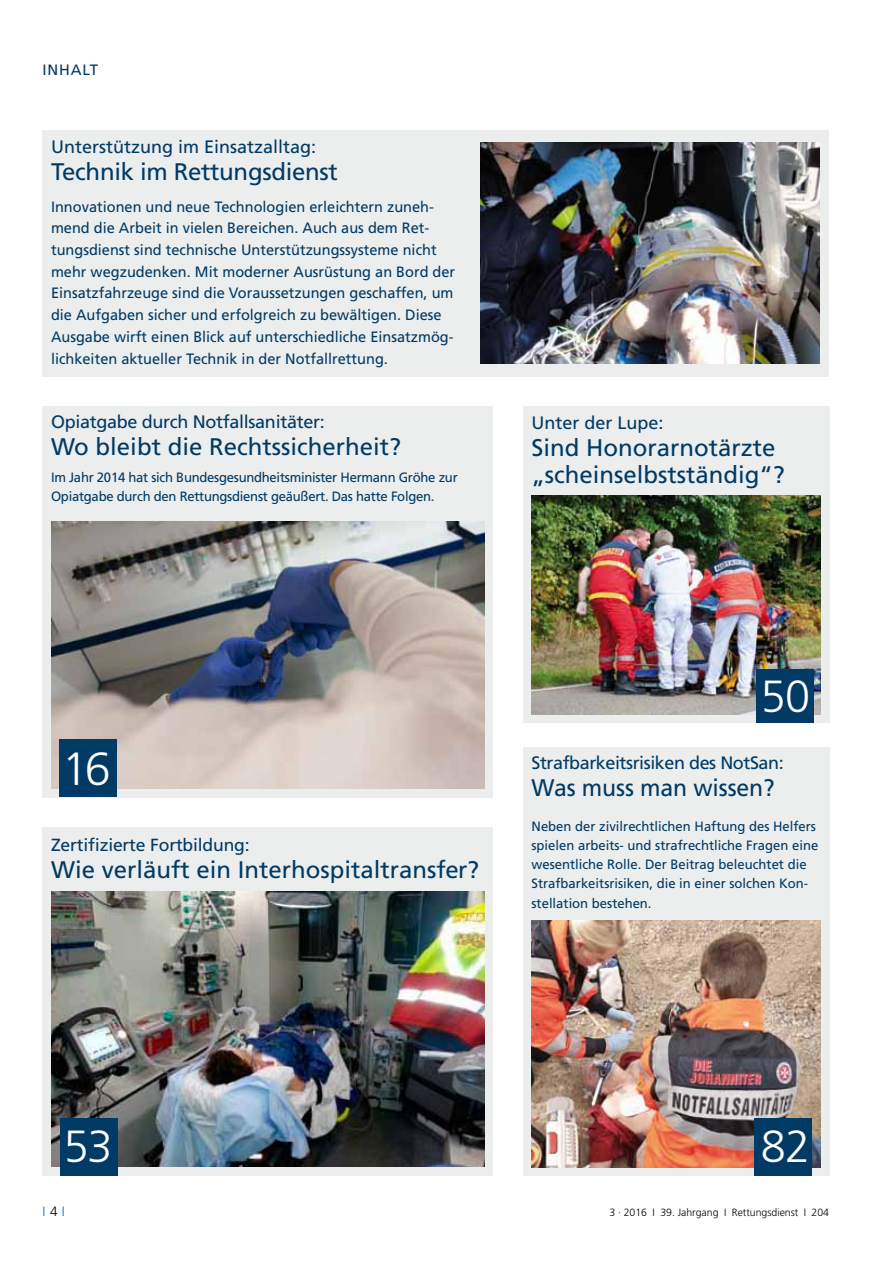
<style>
.page{position:relative;width:893px;height:1263px;background:#fff}
.page>*{position:absolute;margin:0;border:0;box-sizing:border-box;transform-origin:0 0}
.t1{font:300 46.5px "Frutiger";color:#fff}
.t2{font:300 45px "Frutiger";color:#fff}
.t3{font:24px/27px "Frutiger";color:#003a65}
.t4{font:24px "Frutiger";color:#003a65;scale:.96 1}
.t5{font:18px "Frutiger";letter-spacing:-.02em;color:#003a65}
.t6{font:18px "Frutiger";color:#003a65}
.t7{font:17.55px "Frutiger";letter-spacing:-.01em;color:#003a65}
.t8{font:15px/21.8px "Frutiger";color:#003a65}
.t9{font:13.5px/19.2px "Frutiger";color:#003a65}
.t10{font:13.5px/19.2px "Frutiger";letter-spacing:-.02em;color:#003a65}
.t11{font:300 13.5px "Frutiger";color:#0076bd}
.t12{font:300 10.5px "Frutiger";color:#000}
.s1{color:#000}
</style>
<div class="page">
<div style="left:523px;top:406px;width:306px;height:316px;background:#eceded"></div>
<div style="left:43px;top:827px;width:450px;height:349px;background:#eceded"></div>
<div style="left:43px;top:406px;width:450px;height:391px;background:#eceded"></div>
<div style="left:43px;top:130px;width:786px;height:246px;background:#eceded"></div>
<div style="left:523px;top:747px;width:306px;height:429px;background:#eceded"></div>
<img style="left:480px;top:142px;width:340px;height:222px">
<img style="left:531px;top:495px;width:290px;height:219px">
<div style="left:757px;top:669px;width:57px;height:53px;background:#003a65"></div>
<img style="left:51px;top:891px;width:434px;height:276px">
<div style="left:60px;top:1118px;width:58px;height:58px;background:#003a65"></div>
<img style="left:51px;top:522px;width:434px;height:267px">
<div style="left:59px;top:740px;width:58px;height:57px;background:#003a65"></div>
<img style="left:531px;top:920px;width:290px;height:247px">
<div style="left:754px;top:1118px;width:58px;height:58px;background:#003a65"></div>
<p class="t8" style="left:43px;top:59px;width:57px">INHALT</p>
<p class="t6" style="left:51px;top:136px;width:267px">Unterstützung im Einsatzalltag:</p>
<h3 class="t3" style="left:51px;top:158px;width:288px">Technik im Rettungsdienst</h3>
<p class="t8" style="left:51px;top:195px;width:406px">Innovationen und neue Technologien erleichtern zuneh&shy;mend die Arbeit in vielen Bereichen. Auch aus dem Ret&shy;tungsdienst sind technische Unterstützungssysteme nicht mehr wegzudenken. Mit moderner Ausrüstung an Bord der Einsatzfahrzeuge sind die Voraussetzungen geschaffen, um die Aufgaben sicher und erfolgreich zu bewältigen. Diese Ausgabe wirft einen Blick auf unterschiedliche Einsatzmög&shy;lichkeiten aktueller Technik in der Notfallrettung.</p>
<p class="t5" style="left:51px;top:411px;width:275px">Opiatgabe durch Notfallsanitäter:</p>
<h3 class="t3" style="left:51px;top:433px;width:352px">Wo bleibt die Rechtssicherheit?</h3>
<p class="t10" style="left:51px;top:467px;width:408px">Im Jahr 2014 hat sich Bundesgesundheitsminister Hermann Gröhe zur<br>Opiatgabe durch den Rettungsdienst geäußert. Das hatte Folgen.</p>
<p class="t6" style="left:531px;top:412px;width:134px">Unter der Lupe:</p>
<h3 class="t3" style="left:531px;top:434px;width:255px">Sind Honorarnotärzte „scheinselbstständig“?</h3>
<h1 class="t1" style="left:62px;top:742px;width:50px">16</h1>
<p class="t7" style="left:51px;top:835px;width:200px">Zertifizierte Fortbildung:</p>
<h3 class="t3" style="left:51px;top:856px;width:430px">Wie verläuft ein Interhospitaltransfer?</h3>
<h2 class="t2" style="left:761px;top:671px;width:51px">50</h2>
<p class="t5" style="left:531px;top:752px;width:254px">Strafbarkeitsrisiken des NotSan:</p>
<h3 class="t4" style="left:531px;top:774px;width:255px">Was muss man wissen?</h3>
<p class="t9" style="left:531px;top:817px;width:288px">Neben der zivilrechtlichen Haftung des Helfers spielen arbeits- und strafrechtliche Fragen eine wesentliche Rolle. Der Beitrag beleuchtet die Strafbarkeitsrisiken, die in einer solchen Kon&shy;stellation bestehen.</p>
<h2 class="t2" style="left:64px;top:1121px;width:50px">53</h2>
<p class="t11" style="left:43px;top:1204px;width:24px">I <span class="s1">4</span> I</p>
<h2 class="t2" style="left:761px;top:1121px;width:51px">82</h2>
<p class="t12" style="left:609px;top:1207px;width:221px">3 · 2016 I 39. Jahrgang I Rettungsdienst I 204</p>
</div>
